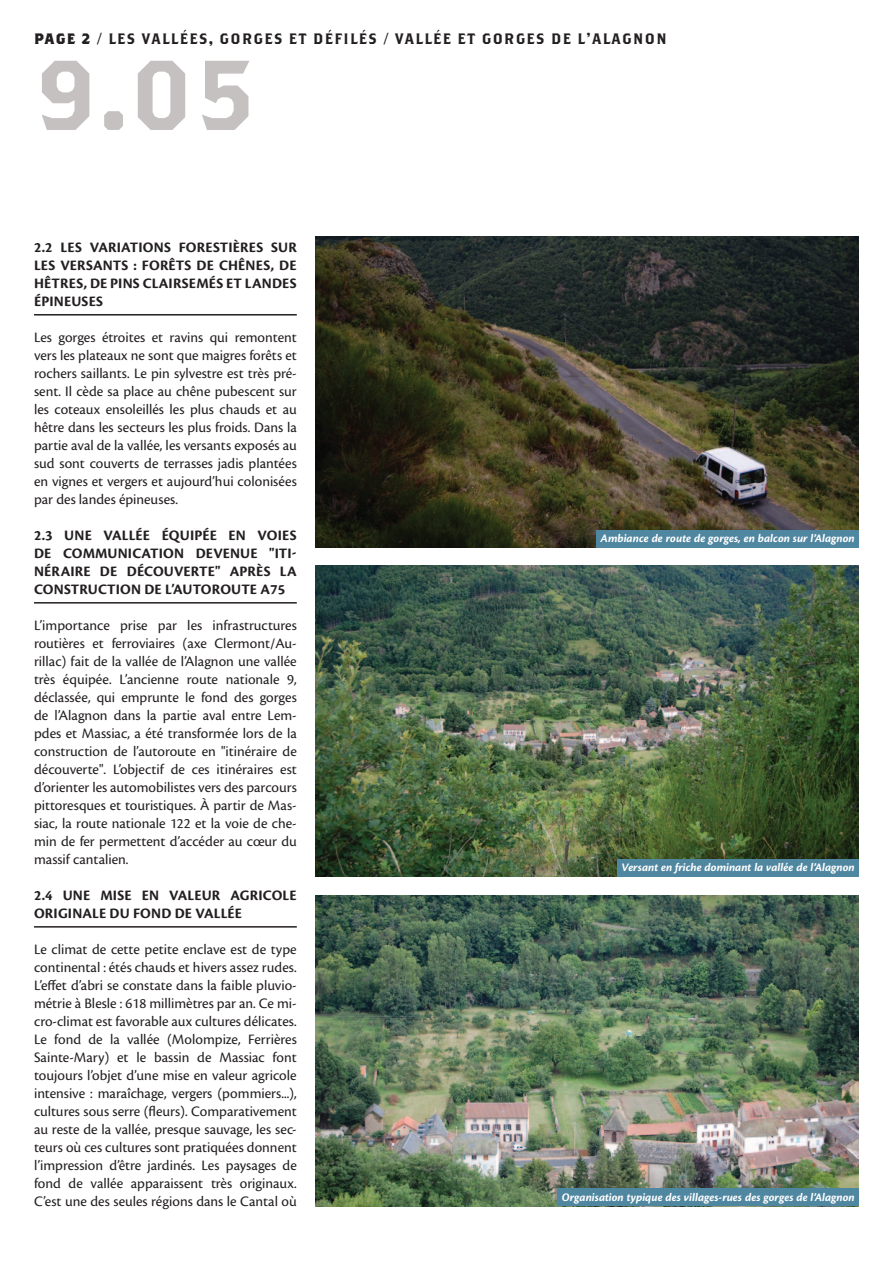
<style>
.page{position:relative;width:893px;height:1263px;background:#fff}
.page>*{position:absolute;margin:0;border:0;box-sizing:border-box;transform-origin:0 0}
.t1{font:98.85px "Brothers";color:#c5c1c1}
.t2{font:15px/18px "Cronos Pro";color:#231f20;text-align:justify}
.t3{font:700 15px/18px "Cronos Pro";letter-spacing:.01em;color:#231f20;text-align:justify}
.t4{font:15px "Brothers";letter-spacing:.09em;color:#231f20}
.t5{font:700 15px "Brothers";color:#231f20}
.t6{font:italic 700 12px "Cronos Pro";color:#fff}
.s1{font-weight:700}
</style>
<div class="page">
<hr style="left:34px;top:314px;width:263px;height:1px;background:#231f20">
<hr style="left:34px;top:602px;width:263px;height:1px;background:#231f20">
<hr style="left:34px;top:926px;width:263px;height:1px;background:#231f20">
<img style="left:315px;top:895px;width:544px;height:311px">
<img style="left:315px;top:566px;width:544px;height:311px">
<img style="left:315px;top:237px;width:544px;height:311px">
<div style="left:558px;top:1188px;width:301px;height:18px;background:#4f86a0"></div>
<div style="left:617px;top:859px;width:242px;height:18px;background:#4f86a0"></div>
<div style="left:596px;top:530px;width:263px;height:18px;background:#4f86a0"></div>
<p class="t5" style="left:34px;top:29px;width:12px">page</p>
<p class="t4" style="left:82px;top:29px;width:586px"><span class="s1">2</span> / LES VALLÉES, GORGES ET DÉFILÉS / VALLÉE ET GORGES DE L’ALAGNON</p>
<h1 class="t1" style="left:34px;top:35px;width:223px">9.05</h1>
<p class="t3" style="left:34px;top:239px;width:264px">2.2 LES VARIATIONS FORESTIÈRES SUR LES VERSANTS : FORÊTS DE CHÊNES, DE HÊTRES, DE PINS CLAIRSEMÉS ET LANDES ÉPINEUSES</p>
<p class="t2" style="left:34px;top:328px;width:264px">Les gorges étroites et ravins qui remontent vers les plateaux ne sont que maigres forêts et rochers saillants. Le pin sylvestre est très pré&shy;sent. Il cède sa place au chêne pubescent sur les coteaux ensoleillés les plus chauds et au hêtre dans les secteurs les plus froids. Dans la partie aval de la vallée, les versants exposés au sud sont couverts de terrasses jadis plantées en vignes et vergers et aujourd’hui colonisées par des landes épineuses.</p>
<p class="t3" style="left:34px;top:527px;width:264px">2.3 UNE VALLÉE ÉQUIPÉE EN VOIES DE COMMUNICATION DEVENUE "ITI-NÉRAIRE DE DÉCOUVERTE" APRÈS LA CONSTRUCTION DE L’AUTOROUTE A75</p>
<p class="t2" style="left:34px;top:616px;width:264px">L’importance prise par les infrastructures routières et ferroviaires (axe Clermont/Au&shy;rillac) fait de la vallée de l’Alagnon une vallée très équipée. L’ancienne route nationale 9, déclassée, qui emprunte le fond des gorges de l’Alagnon dans la partie aval entre Lem&shy;pdes et Massiac, a été transformée lors de la construction de l’autoroute en "itinéraire de découverte". L’objectif de ces itinéraires est d’orienter les automobilistes vers des parcours pittoresques et touristiques. À partir de Mas&shy;siac, la route nationale 122 et la voie de che&shy;min de fer permettent d’accéder au cœur du massif cantalien.</p>
<p class="t3" style="left:34px;top:887px;width:264px">2.4 UNE MISE EN VALEUR AGRICOLE<br>ORIGINALE DU FOND DE VALLÉE</p>
<p class="t2" style="left:34px;top:940px;width:264px">Le climat de cette petite enclave est de type continental : étés chauds et hivers assez rudes.<br>L’effet d’abri se constate dans la faible pluvio&shy;métrie à Blesle : 618 millimètres par an. Ce mi&shy;cro-climat est favorable aux cultures délicates.<br>Le fond de la vallée (Molompize, Ferrières Sainte-Mary) et le bassin de Massiac font toujours l’objet d’une mise en valeur agricole intensive : maraîchage, vergers (pommiers...), cultures sous serre (fleurs). Comparativement au reste de la vallée, presque sauvage, les sec&shy;teurs où ces cultures sont pratiquées donnent l’impression d’être jardinés. Les paysages de fond de vallée apparaissent très originaux.<br>C’est une des seules régions dans le Cantal où</p>
<p class="t6" style="left:601px;top:532px;width:256px">Ambiance de route de gorges, en balcon sur l’Alagnon</p>
<p class="t6" style="left:621px;top:861px;width:235px">Versant en friche dominant la vallée de l’Alagnon</p>
<p class="t6" style="left:562px;top:1190px;width:294px">Organisation typique des villages-rues des gorges de l’Alagnon</p>
</div>
